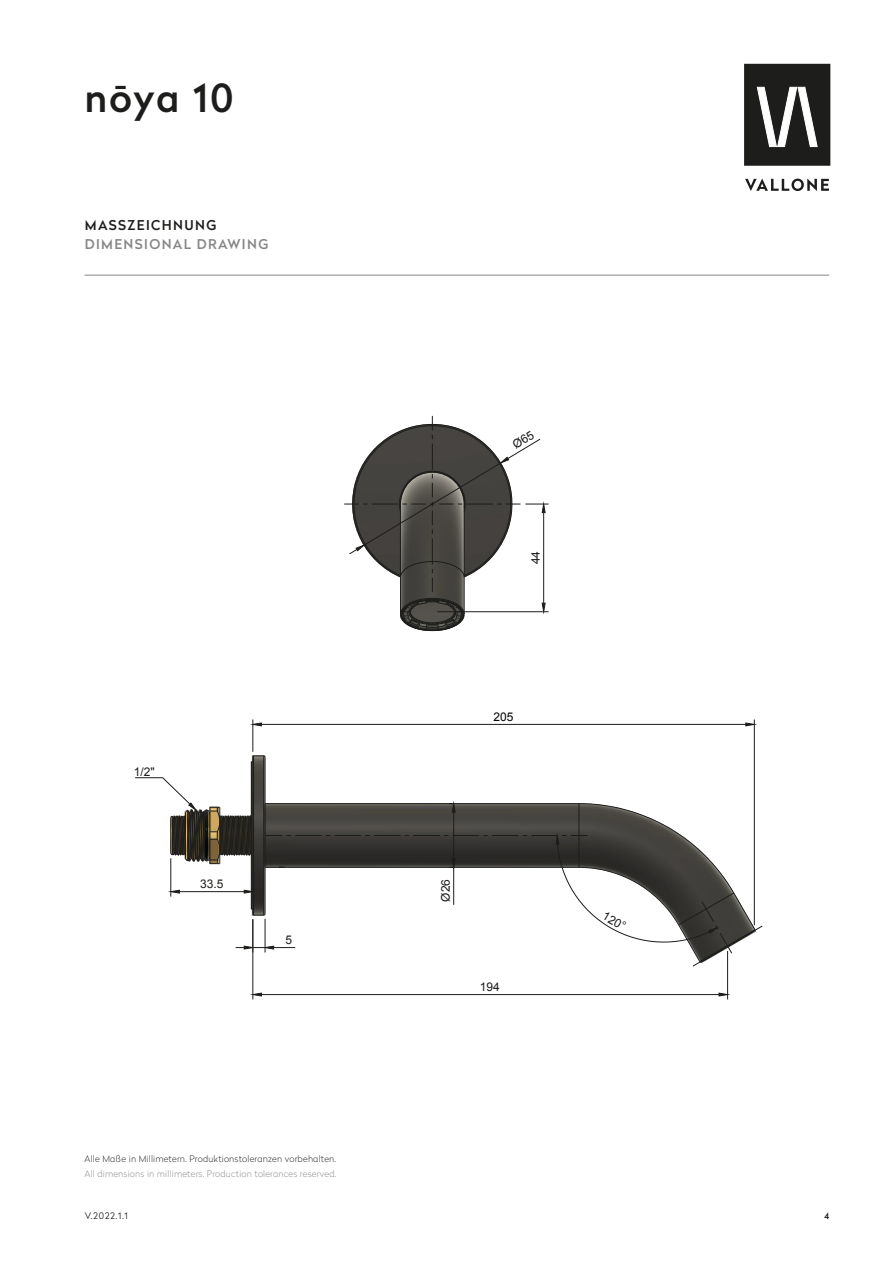
<style>
.page{position:relative;width:893px;height:1263px;background:#fff}
.page>*{position:absolute;margin:0;border:0;box-sizing:border-box;transform-origin:0 0}
.t1{font:500 38.55px "Radikal";letter-spacing:.05em;color:#1d1d1b}
.Überschrift_EN{font:500 13.5px "Radikal";letter-spacing:.1em;color:#878787}
.Überschrift_DE{font:500 13.5px "Radikal";letter-spacing:.1em;color:#1d1d1b}
.t2{font:12px "Arial";color:#1d1d1b}
.t3{font:12px "Arial";color:#020203}
.t4{font:100 9px "Radikal";letter-spacing:.02em;color:#878787}
.t5{font:100 9px "Radikal";letter-spacing:.02em;color:#1d1d1b}
.t6{font:300 9px "Radikal";color:#1d1d1b}
.t7{font:500 9px "Radikal";color:#1d1d1b}
</style>
<div class="page">
<svg style="left:745px;top:179px;width:84px;height:12px"></svg>
<div style="left:745px;top:65px;width:84px;height:99px;background:#1d1d1b"></div>
<div style="left:744px;top:64px;width:86px;height:102px;border:3px solid #1d1d1b"></div>
<svg style="left:757px;top:87px;width:61px;height:60px"></svg>
<hr style="left:84px;top:275px;width:745px;height:1px;background:#878787">
<hr style="left:251px;top:762px;width:1px;height:147px;background:#1d1d1b">
<hr style="left:265px;top:757px;width:1px;height:157px;background:#1d1d1b">
<hr style="left:264px;top:756px;width:1px;height:159px;background:#1d1d1b">
<hr style="left:253px;top:756px;width:1px;height:159px;background:#1d1d1b">
<svg style="left:252px;top:755px;width:14px;height:8px"></svg>
<hr style="left:253px;top:719px;width:1px;height:33px;background:#1d1d1b">
<hr style="left:754px;top:719px;width:1px;height:206px;background:#1d1d1b">
<hr style="left:261px;top:724px;width:485px;height:1px;background:#1d1d1b">
<svg style="left:252px;top:722px;width:10px;height:5px"></svg>
<svg style="left:745px;top:722px;width:10px;height:5px"></svg>
<hr style="left:727px;top:951px;width:1px;height:48px;background:#1d1d1b">
<hr style="left:253px;top:919px;width:1px;height:80px;background:#1d1d1b">
<hr style="left:261px;top:994px;width:458px;height:1px;background:#1d1d1b">
<svg style="left:718px;top:992px;width:10px;height:5px"></svg>
<svg style="left:252px;top:992px;width:10px;height:5px"></svg>
<svg style="left:135px;top:777px;width:628px;height:190px"></svg>
<img style="left:401px;top:592px;width:111px;height:21px">
<hr style="left:464px;top:577px;width:1px;height:37px;background:#1d1d1b">
<hr style="left:400px;top:577px;width:1px;height:37px;background:#1d1d1b">
<svg style="left:400px;top:598px;width:65px;height:33px;background:#504f4c"></svg>
<hr style="left:437px;top:611px;width:111px;height:1px;background:#1d1d1b">
<hr style="left:543px;top:513px;width:1px;height:90px;background:#1d1d1b">
<svg style="left:541px;top:602px;width:5px;height:10px"></svg>
<svg style="left:344px;top:416px;width:204px;height:176px"></svg>
<h1 class="t1" style="left:84px;top:70px;width:150px">nōya 10</h1>
<p class="Überschrift_DE" style="left:85px;top:215px;width:133px">MASSZEICHNUNG</p>
<p class="Überschrift_EN" style="left:85px;top:235px;width:185px">DIMENSIONAL DRAWING</p>
<p class="t2" style="left:134px;top:764px;width:22px">1/2"</p>
<p class="t2" style="left:200px;top:876px;width:25px">33.5</p>
<p class="t2" style="left:285px;top:932px;width:8px">5</p>
<p class="t5" style="left:84px;top:1152px;width:253px">Alle Maße in Millimetern. Produktionstoleranzen vorbehalten.</p>
<p class="t4" style="left:84px;top:1167px;width:253px">All dimensions in millimeters. Production tolerances reserved.</p>
<p class="t2" style="left:528px;top:564px;width:15px;rotate:-90deg">44</p>
<p class="t3" style="left:494px;top:708px;width:21px">205</p>
<p class="t2" style="left:438px;top:902px;width:24px;rotate:-90deg">Ø26</p>
<p class="t2" style="left:480px;top:979px;width:21px">194</p>
<p class="t2" style="left:607px;top:908px;width:26px;rotate:30deg">120°</p>
<p class="t6" style="left:85px;top:1209px;width:45px">V.2022.1.1</p>
<p class="t7" style="left:824px;top:1209px;width:7px">4</p>
</div>
